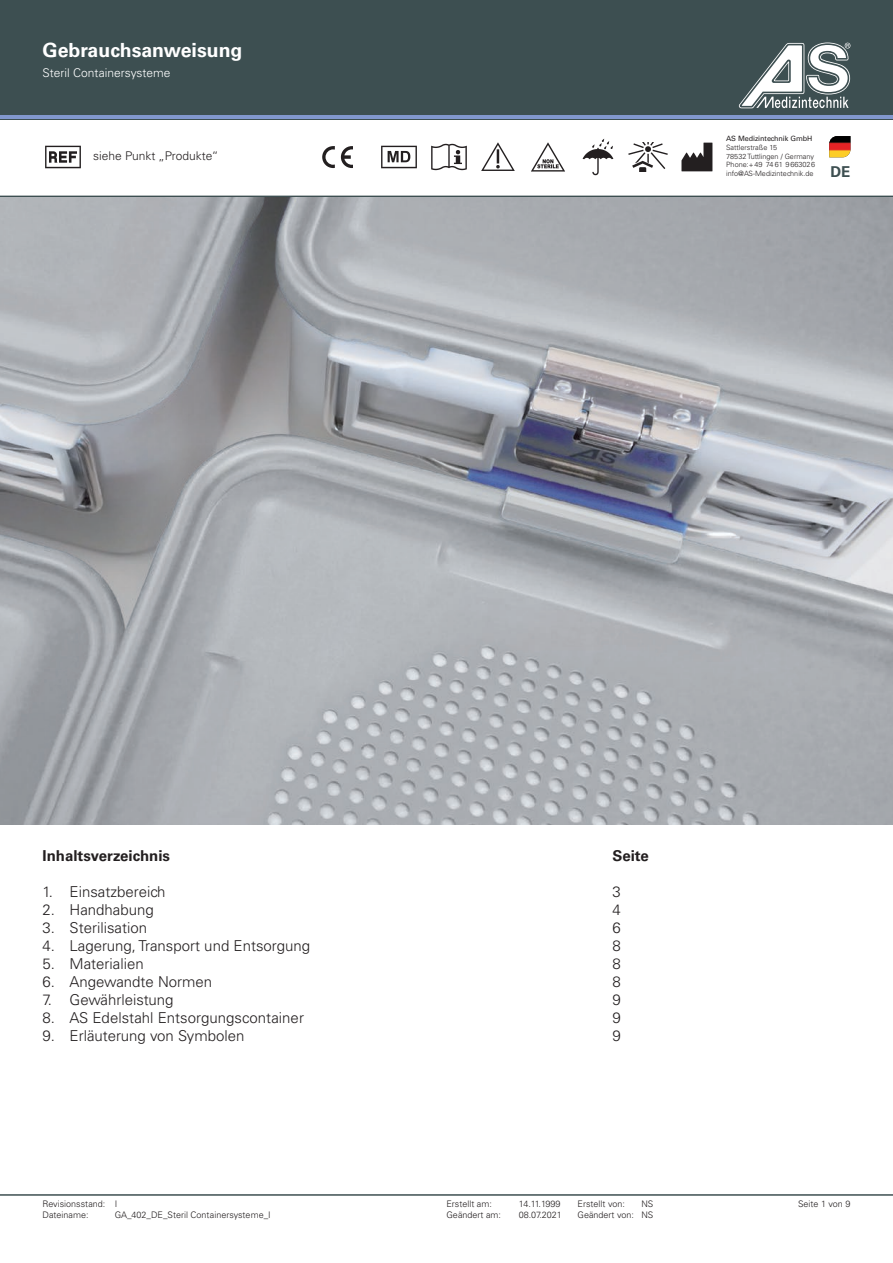
<style>
.page{position:relative;width:893px;height:1263px;background:#fff}
.page>*{position:absolute;margin:0;border:0;box-sizing:border-box;transform-origin:0 0}
.t1{font:700 19.5px "Univers LT Std";color:#fff}
.t2{font:300 15px "Univers LT Std";color:#231f20}
.t3{font:700 15px "Univers LT Std";color:#231f20}
.t4{font:300 12px "Univers LT Std";color:#fff}
.t5{font:300 12px "Univers LT Std";color:#231f20}
.t6{font:300 9px/10.8px "Univers LT Std";color:#231f20}
.t7{font:300 7.2px/8.7px "Univers LT Std";color:#231f20}
.t8{font:7.2px "Univers LT Std";letter-spacing:-.01em;color:#231f20}
.s1{font-weight:700;font-size:15px;color:#3d4f51}
</style>
<div class="page">
<div style="left:0;top:0;width:893px;height:119px;background:#3d4f51"></div>
<hr style="left:0;top:1194px;width:893px;height:2px;background:#3d4f51">
<hr style="left:0;top:196px;width:893px;height:1px;background:#3d4f51">
<hr style="left:0;top:116px;width:893px;height:3px;background:#8197cd">
<svg style="left:738px;top:43px;width:112px;height:66px"></svg>
<img style="left:531px;top:142px;width:34px;height:30px">
<img style="left:628px;top:142px;width:40px;height:30px">
<img style="left:582px;top:139px;width:32px;height:37px">
<img style="left:481px;top:142px;width:34px;height:29px">
<img style="left:381px;top:145px;width:36px;height:24px">
<svg style="left:384px;top:148px;width:30px;height:18px"></svg>
<svg style="left:388px;top:151px;width:22px;height:11px"></svg>
<svg style="left:341px;top:146px;width:12px;height:22px"></svg>
<svg style="left:322px;top:146px;width:13px;height:22px"></svg>
<img style="left:431px;top:143px;width:36px;height:28px">
<img style="left:681px;top:142px;width:32px;height:30px">
<div style="left:613px;top:135px;width:107px;height:6px;background:#fff"></div>
<div style="left:315px;top:135px;width:271px;height:6px;background:#fff"></div>
<div style="left:613px;top:173px;width:107px;height:6px;background:#fff"></div>
<div style="left:315px;top:173px;width:271px;height:6px;background:#fff"></div>
<img style="left:829px;top:136px;width:21px;height:21px">
<img style="left:45px;top:145px;width:36px;height:24px">
<img style="left:0;top:197px;width:893px;height:628px">
<h1 class="t1" style="left:43px;top:38px;width:201px">Gebrauchsanweisung</h1>
<p class="t4" style="left:43px;top:65px;width:130px">Steril Containersysteme</p>
<p class="t5" style="left:93px;top:149px;width:127px">siehe Punkt „Produkte“</p>
<p class="t8" style="left:726px;top:135px;width:88px">AS Medizintechnik GmbH</p>
<p class="t7" style="left:726px;top:143px;width:126px">Sattlerstraße 15<br>78532 Tuttlingen / Germany<br>Phone:+49 74 61 9663026 info@AS-Medizintechnik.de <span class="s1">DE</span></p>
<p class="t3" style="left:43px;top:847px;width:129px">Inhaltsverzeichnis</p>
<p class="t2" style="left:43px;top:883px;width:124px">1. Einsatzbereich</p>
<p class="t2" style="left:43px;top:901px;width:113px">2. Handhabung</p>
<p class="t2" style="left:43px;top:919px;width:106px">3. Sterilisation</p>
<p class="t2" style="left:43px;top:937px;width:269px">4. Lagerung, Transport und Entsorgung</p>
<p class="t2" style="left:43px;top:955px;width:103px">5. Materialien</p>
<p class="t2" style="left:43px;top:973px;width:171px">6. Angewandte Normen</p>
<p class="t2" style="left:43px;top:991px;width:133px">7. Gewährleistung</p>
<p class="t2" style="left:43px;top:1009px;width:263px">8. AS Edelstahl Entsorgungscontainer</p>
<p class="t2" style="left:43px;top:1027px;width:203px">9. Erläuterung von Symbolen</p>
<p class="t6" style="left:43px;top:1198px;width:76px">Revisionsstand: I<br>Dateiname:</p>
<p class="t6" style="left:115px;top:1209px;width:157px">GA_402_DE_Steril Containersysteme_I</p>
<p class="t3" style="left:612px;top:847px;width:38px">Seite</p>
<p class="t2" style="left:612px;top:883px;width:10px">3</p>
<p class="t2" style="left:612px;top:901px;width:10px">4</p>
<p class="t2" style="left:612px;top:919px;width:10px">6</p>
<p class="t2" style="left:612px;top:937px;width:10px">8</p>
<p class="t2" style="left:612px;top:955px;width:10px">8</p>
<p class="t2" style="left:612px;top:973px;width:10px">8</p>
<p class="t2" style="left:612px;top:991px;width:10px">9</p>
<p class="t2" style="left:612px;top:1009px;width:10px">9</p>
<p class="t2" style="left:612px;top:1027px;width:10px">9</p>
<p class="t6" style="left:446px;top:1198px;width:47px">Erstellt am:</p>
<p class="t6" style="left:519px;top:1198px;width:43px">14.11.1999</p>
<p class="t6" style="left:446px;top:1209px;width:56px">Geändert am:</p>
<p class="t6" style="left:519px;top:1209px;width:45px">08.07.2021</p>
<p class="t6" style="left:578px;top:1198px;width:77px;text-align:right">NS<br>Geändert von: NS</p>
<p class="t6" style="left:798px;top:1198px;width:54px">Seite 1 von 9</p>
<p class="t6" style="left:578px;top:1198px;width:49px">Erstellt von:</p>
</div>
